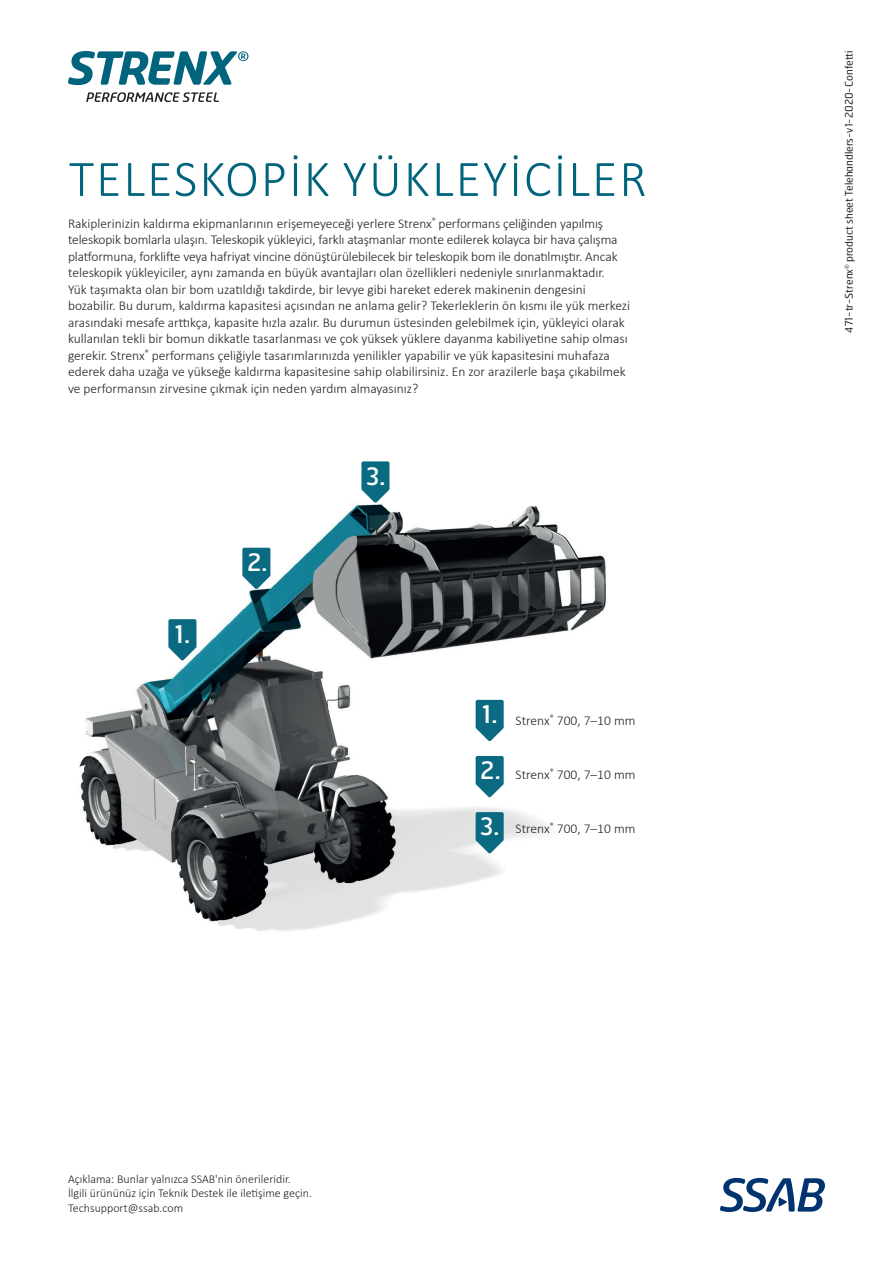
<style>
.page{position:relative;width:893px;height:1263px;background:#fff}
.page>*{position:absolute;margin:0;border:0;box-sizing:border-box;transform-origin:0 0}
.t1{font:300 51.75px "Calibri";letter-spacing:.04em;color:#00657c}
.t2{font:24.45px "Hermes FB";color:#fff}
.t3{font:24px "Hermes FB";color:#fff}
.t4{font:300 13.5px/16.5px "Calibri";color:#231f20}
.t5{font:300 12px/14.4px "Calibri";color:#231f20}
.t6{font:10.5px "Hermes FB";color:#231f20}
</style>
<div class="page">
<img style="left:79px;top:486px;width:527px;height:445px">
<svg style="left:68px;top:51px;width:180px;height:34px"></svg>
<svg style="left:86px;top:92px;width:133px;height:10px"></svg>
<svg style="left:720px;top:1178px;width:105px;height:34px"></svg>
<svg style="left:476px;top:700px;width:28px;height:41px"></svg>
<svg style="left:476px;top:756px;width:28px;height:41px"></svg>
<svg style="left:476px;top:812px;width:28px;height:41px"></svg>
<svg style="left:168px;top:619px;width:28px;height:42px"></svg>
<svg style="left:242px;top:548px;width:28px;height:41px"></svg>
<svg style="left:361px;top:461px;width:28px;height:42px"></svg>
<h1 class="t1" style="left:69px;top:147px;width:579px">TELESKOPİK YÜKLEYİCİLER</h1>
<p class="t4" style="left:68px;top:214px;width:564px">Rakiplerinizin kaldırma ekipmanlarının erişemeyeceği yerlere Strenx<sup>®</sup> performans çeliğinden yapılmış teleskopik bomlarla ulaşın. Teleskopik yükleyici, farklı ataşmanlar monte edilerek kolayca bir hava çalışma platformuna, forklifte veya hafriyat vincine dönüştürülebilecek bir teleskopik bom ile donatılmıştır. Ancak teleskopik yükleyiciler, aynı zamanda en büyük avantajları olan özellikleri nedeniyle sınırlanmaktadır.<br>Yük taşımakta olan bir bom uzatıldığı takdirde, bir levye gibi hareket ederek makinenin dengesini bozabilir. Bu durum, kaldırma kapasitesi açısından ne anlama gelir? Tekerleklerin ön kısmı ile yük merkezi arasındaki mesafe arttıkça, kapasite hızla azalır. Bu durumun üstesinden gelebilmek için, yükleyici olarak kullanılan tekli bir bomun dikkatle tasarlanması ve çok yüksek yüklere dayanma kabiliyetine sahip olması gerekir. Strenx<sup>®</sup> performans çeliğiyle tasarımlarınızda yenilikler yapabilir ve yük kapasitesini muhafaza ederek daha uzağa ve yükseğe kaldırma kapasitesine sahip olabilirsiniz. En zor arazilerle başa çıkabilmek ve performansın zirvesine çıkmak için neden yardım almayasınız?</p>
<h2 class="t2" style="left:175px;top:618px;width:17px">1.</h2>
<h3 class="t3" style="left:247px;top:547px;width:22px">2.</h3>
<h3 class="t3" style="left:366px;top:461px;width:21px">3.</h3>
<h2 class="t2" style="left:482px;top:699px;width:17px">1.</h2>
<h3 class="t3" style="left:480px;top:755px;width:22px">2.</h3>
<h3 class="t3" style="left:480px;top:811px;width:21px">3.</h3>
<p class="t4" style="left:516px;top:711px;width:121px">Strenx<sup>®</sup> 700, 7–10 mm</p>
<p class="t4" style="left:516px;top:765px;width:121px">Strenx<sup>®</sup> 700, 7–10 mm</p>
<p class="t4" style="left:516px;top:819px;width:121px">Strenx<sup>®</sup> 700, 7–10 mm</p>
<p class="t5" style="left:68px;top:1171px;width:245px">Açıklama: Bunlar yalnızca SSAB'nin önerileridir.<br>İlgili ürününüz için Teknik Destek ile iletişime geçin.<br>Techsupport@ssab.com</p>
<p class="t6" style="left:842px;top:332px;width:284px;rotate:-90deg">471-tr-Strenx<sup>®</sup> product sheet Telehandlers-v1-2020-Confetti</p>
</div>
